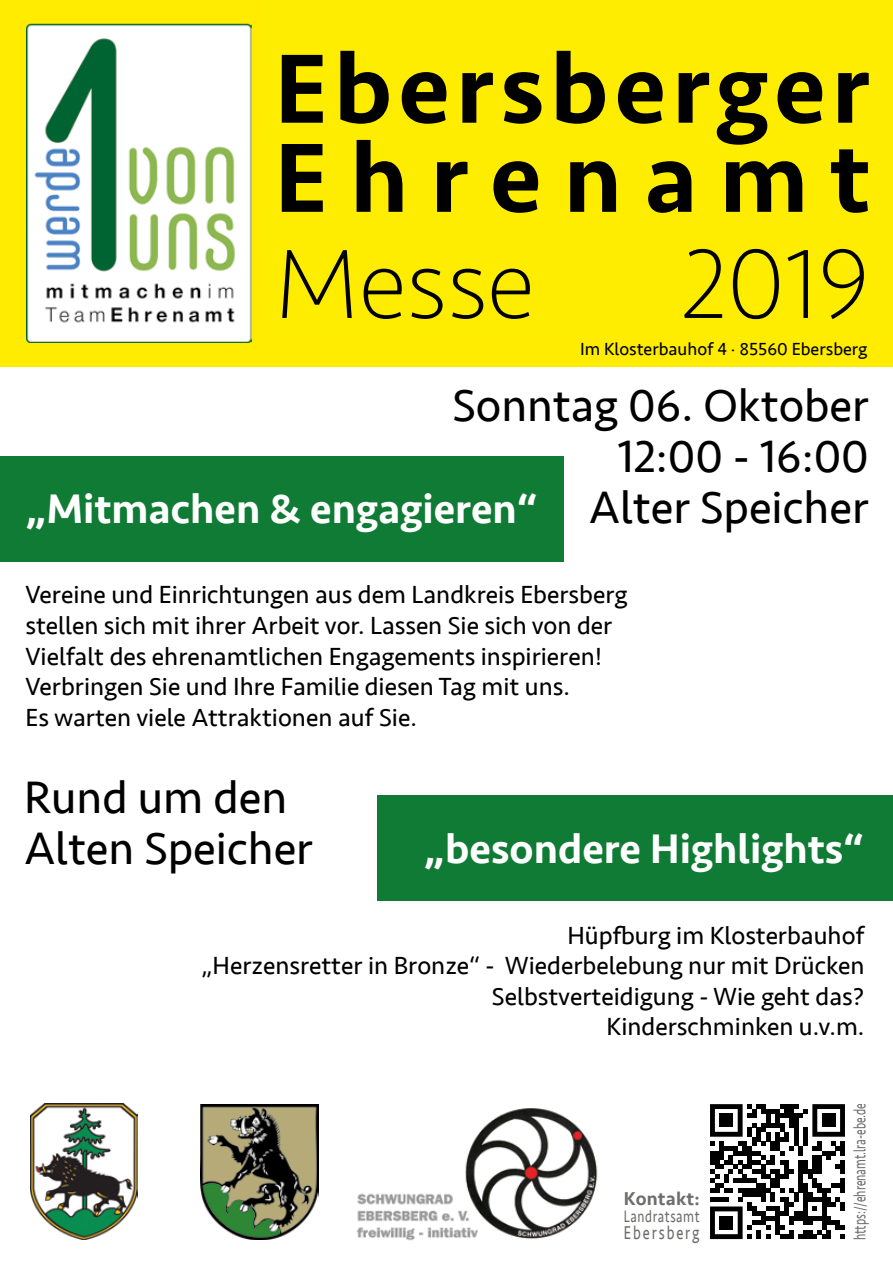
<style>
.page{position:relative;width:893px;height:1263px;background:#fff}
.page>*{position:absolute;margin:0;border:0;box-sizing:border-box;transform-origin:0 0}
.t1{font:500 101.85px/89.1px "Seravek";letter-spacing:.06em;color:#000}
.t2{font:200 101.85px "Seravek";color:#000}
.t3{font:46.65px/50.8px "Seravek";color:#000;text-align:right}
.t4{font:500 42.45px "Seravek";color:#fff}
.t5{font:25.5px/30.6px "Seravek";color:#000}
.t6{font:19.05px "Seravek";letter-spacing:.135em;color:#6d6d6c;scale:.75 1}
.t7{font:500 19.05px "Seravek";letter-spacing:.01em;color:#6d6d6c}
.t8{font:18px "Seravek";color:#000}
.t9{font:16.95px "Seravek";color:#706f6f;scale:.67 1}
.t10{font:16.95px "Seravek";letter-spacing:.05em;color:#6d6d6c;scale:.75 1}
</style>
<div class="page">
<div style="left:0;top:0;width:893px;height:367px;background:#ffec00"></div>
<img style="left:30px;top:1103px;width:107px;height:136px">
<img style="left:200px;top:1104px;width:119px;height:136px">
<img style="left:357px;top:1108px;width:241px;height:133px">
<svg style="left:710px;top:1104px;width:135px;height:135px"></svg>
<div style="left:719px;top:1113px;width:14px;height:14px;background:#000"></div>
<div style="left:822px;top:1113px;width:14px;height:14px;background:#000"></div>
<div style="left:719px;top:1216px;width:14px;height:14px;background:#000"></div>
<div style="left:0;top:456px;width:563px;height:106px;background:#0f7b35"></div>
<div style="left:377px;top:795px;width:516px;height:106px;background:#107b35"></div>
<img style="left:27px;top:24px;width:224px;height:318px">
<h1 class="t1" style="left:275px;top:45px;width:597px">Ebersberger<br>Ehrenamt</h1>
<h1 class="t2" style="left:275px;top:224px;width:261px">Messe</h1>
<h1 class="t2" style="left:680px;top:224px;width:191px">2019</h1>
<p class="t8" style="left:580px;top:335px;width:289px">Im Klosterbauhof 4 · 85560 Ebersberg</p>
<h2 class="t3" style="left:453px;top:380px;width:418px">Sonntag 06. Oktober<br>12:00 - 16:00<br>Alter Speicher</h2>
<h3 class="t4" style="left:26px;top:482px;width:514px">„Mitmachen &amp; engagieren“</h3>
<p class="t5" style="left:26px;top:580px;width:603px">Vereine und Einrichtungen aus dem Landkreis Ebersberg stellen sich mit ihrer Arbeit vor. Lassen Sie sich von der Vielfalt des ehrenamtlichen Engagements inspirieren!<br>Verbringen Sie und Ihre Familie diesen Tag mit uns.<br>Es warten viele Attraktionen auf Sie.</p>
<h2 class="t3" style="left:24px;top:772px;width:291px;text-align:left">Rund um den<br>Alten Speicher</h2>
<h3 class="t4" style="left:424px;top:822px;width:442px">„besondere Highlights“</h3>
<p class="t5" style="left:202px;top:920px;width:664px;text-align:right">Hüpfburg im Klosterbauhof<br>„Herzensretter in Bronze“ - Wiederbelebung nur mit Drücken Selbstverteidigung - Wie geht das?<br>Kinderschminken u.v.m.</p>
<p class="t7" style="left:624px;top:1187px;width:77px">Kontakt:</p>
<p class="t10" style="left:624px;top:1203px;width:103px">Landratsamt</p>
<p class="t6" style="left:624px;top:1218px;width:102px">Ebersberg</p>
<p class="t9" style="left:847px;top:1240px;width:206px;rotate:-90deg">https://ehrenamt.lra-ebe.de</p>
</div>
